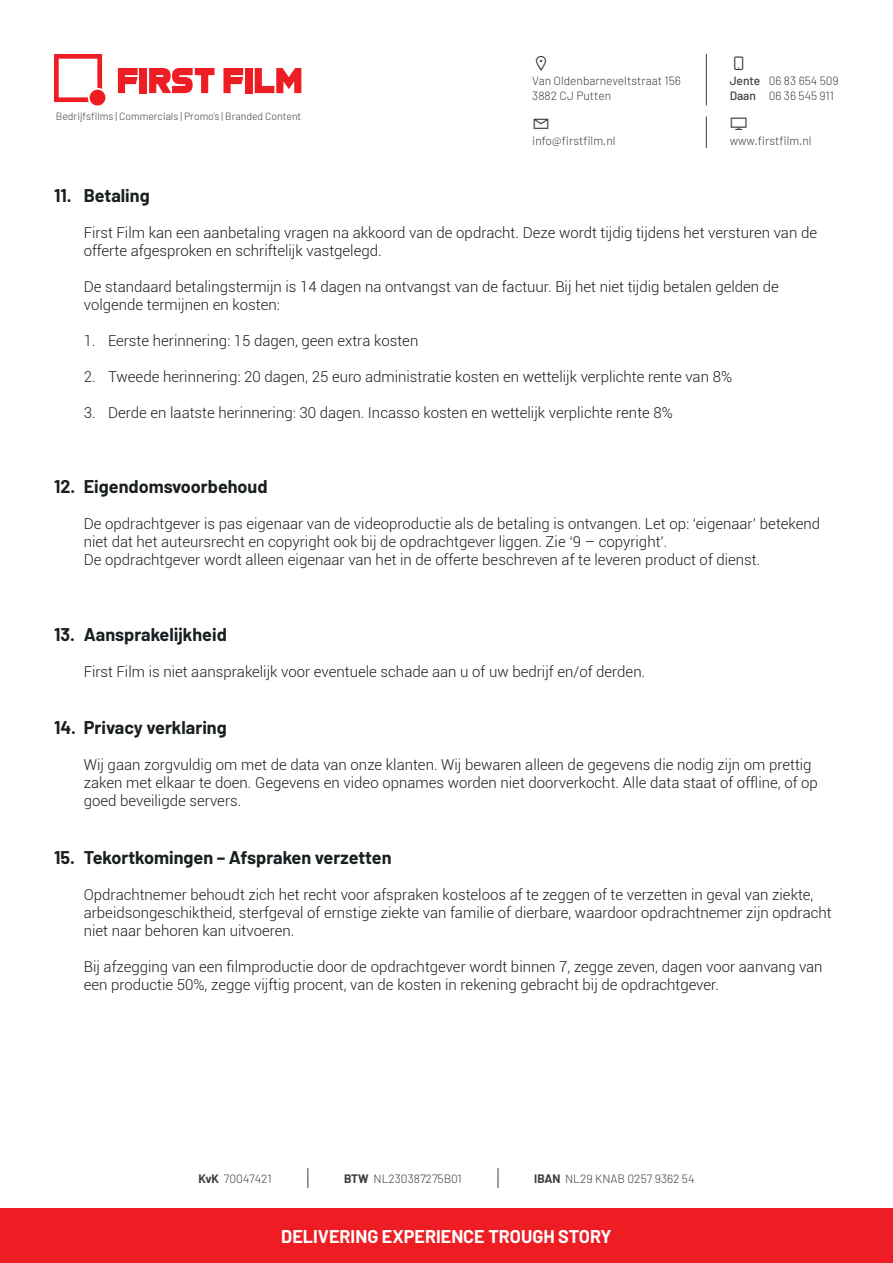
<style>
.page{position:relative;width:893px;height:1263px;background:#fff}
.page>*{position:absolute;margin:0;border:0;box-sizing:border-box;transform-origin:0 0}
.t1{font:700 18px "Barlow";color:#191f21}
.t2{font:700 18px "Barlow";color:#fff}
.t3{font:18px "Line Awesome";color:#3e3e3f}
.t4{font:300 15px/18px "Roboto";color:#191f21}
.t5{font:300 12px/15px "Barlow";color:#3e3e3f}
.t6{font:300 10.5px "Barlow";color:#3e3e3f}
.s1{font-weight:500}
.s2{font-weight:700}
</style>
<div class="page">
<svg style="left:118px;top:68px;width:20px;height:25px"></svg>
<div style="left:139px;top:68px;width:8px;height:25px;background:#ee1d23"></div>
<svg style="left:149px;top:68px;width:65px;height:25px"></svg>
<svg style="left:223px;top:68px;width:20px;height:25px"></svg>
<div style="left:245px;top:68px;width:7px;height:25px;background:#ee1d23"></div>
<svg style="left:255px;top:68px;width:46px;height:25px"></svg>
<svg style="left:54px;top:54px;width:51px;height:52px"></svg>
<div style="left:0;top:1209px;width:893px;height:54px;background:#ee1d23"></div>
<svg style="left:308px;top:1168px;width:1px;height:20px"></svg>
<svg style="left:498px;top:1168px;width:1px;height:20px"></svg>
<hr style="left:706px;top:54px;width:1px;height:52px;background:#3e3e3f">
<hr style="left:706px;top:116px;width:1px;height:32px;background:#3e3e3f">
<p class="t6" style="left:56px;top:108px;width:247px">Bedrijfsfilms | Commercials | Promo’s | Branded Content</p>
<p class="t5" style="left:532px;top:72px;width:150px">Van Oldenbarneveltstraat 156<br>3882 CJ Putten</p>
<p class="t5" style="left:532px;top:132px;width:85px">info@firstfilm.nl</p>
<p class="t5" style="left:730px;top:72px;width:111px"><span class="s1">Jente</span> 06 83 654 509<br><span class="s1">Daan</span> 06 36 545 911</p>
<p class="t3" style="left:730px;top:113px;width:19px">•</p>
<p class="t5" style="left:730px;top:132px;width:83px">www.firstfilm.nl</p>
<p class="t1" style="left:54px;top:182px;width:97px">11. Betaling</p>
<p class="t4" style="left:84px;top:223px;width:735px">First Film kan een aanbetaling vragen na akkoord van de opdracht. Deze wordt tijdig tijdens het versturen van de offerte afgesproken en schriftelijk vastgelegd.</p>
<p class="t4" style="left:84px;top:277px;width:697px">De standaard betalingstermijn is 14 dagen na ontvangst van de factuur. Bij het niet tijdig betalen gelden de volgende termijnen en kosten:</p>
<p class="t4" style="left:84px;top:331px;width:336px">1. Eerste herinnering: 15 dagen, geen extra kosten</p>
<p class="t4" style="left:84px;top:367px;width:650px">2. Tweede herinnering: 20 dagen, 25 euro administratie kosten en wettelijk verplichte rente van 8%</p>
<p class="t4" style="left:84px;top:403px;width:591px">3. Derde en laatste herinnering: 30 dagen. Incasso kosten en wettelijk verplichte rente 8%</p>
<p class="t1" style="left:54px;top:473px;width:215px">12. Eigendomsvoorbehoud</p>
<p class="t4" style="left:84px;top:514px;width:738px">De opdrachtgever is pas eigenaar van de videoproductie als de betaling is ontvangen. Let op: ‘eigenaar’ betekend niet dat het auteursrecht en copyright ook bij de opdrachtgever liggen. Zie ‘9 – copyright’.<br>De opdrachtgever wordt alleen eigenaar van het in de offerte beschreven af te leveren product of dienst.</p>
<p class="t1" style="left:54px;top:621px;width:174px">13. Aansprakelijkheid</p>
<p class="t4" style="left:84px;top:662px;width:563px">First Film is niet aansprakelijk voor eventuele schade aan u of uw bedrijf en/of derden.</p>
<p class="t1" style="left:54px;top:715px;width:174px">14. Privacy verklaring</p>
<p class="t4" style="left:84px;top:756px;width:736px">Wij gaan zorgvuldig om met de data van onze klanten. Wij bewaren alleen de gegevens die nodig zijn om prettig zaken met elkaar te doen. Gegevens en video opnames worden niet doorverkocht. Alle data staat of offline, of op goed beveiligde servers.</p>
<p class="t1" style="left:54px;top:844px;width:339px">15. Tekortkomingen – Afspraken verzetten</p>
<p class="t4" style="left:84px;top:885px;width:749px">Opdrachtnemer behoudt zich het recht voor afspraken kosteloos af te zeggen of te verzetten in geval van ziekte, arbeidsongeschiktheid, sterfgeval of ernstige ziekte van familie of dierbare, waardoor opdrachtnemer zijn opdracht niet naar behoren kan uitvoeren.</p>
<p class="t4" style="left:84px;top:957px;width:740px">Bij afzegging van een filmproductie door de opdrachtgever wordt binnen 7, zegge zeven, dagen voor aanvang van een productie 50%, zegge vijftig procent, van de kosten in rekening gebracht bij de opdrachtgever.</p>
<p class="t5" style="left:198px;top:1170px;width:75px"><span class="s2">KvK</span> 70047421</p>
<p class="t5" style="left:344px;top:1170px;width:119px"><span class="s2">BTW</span> NL230387275B01</p>
<p class="t5" style="left:534px;top:1170px;width:162px"><span class="s2">IBAN</span> NL29 KNAB 0257 9362 54</p>
<p class="t2" style="left:281px;top:1223px;width:332px">DELIVERING EXPERIENCE TROUGH STORY</p>
</div>
